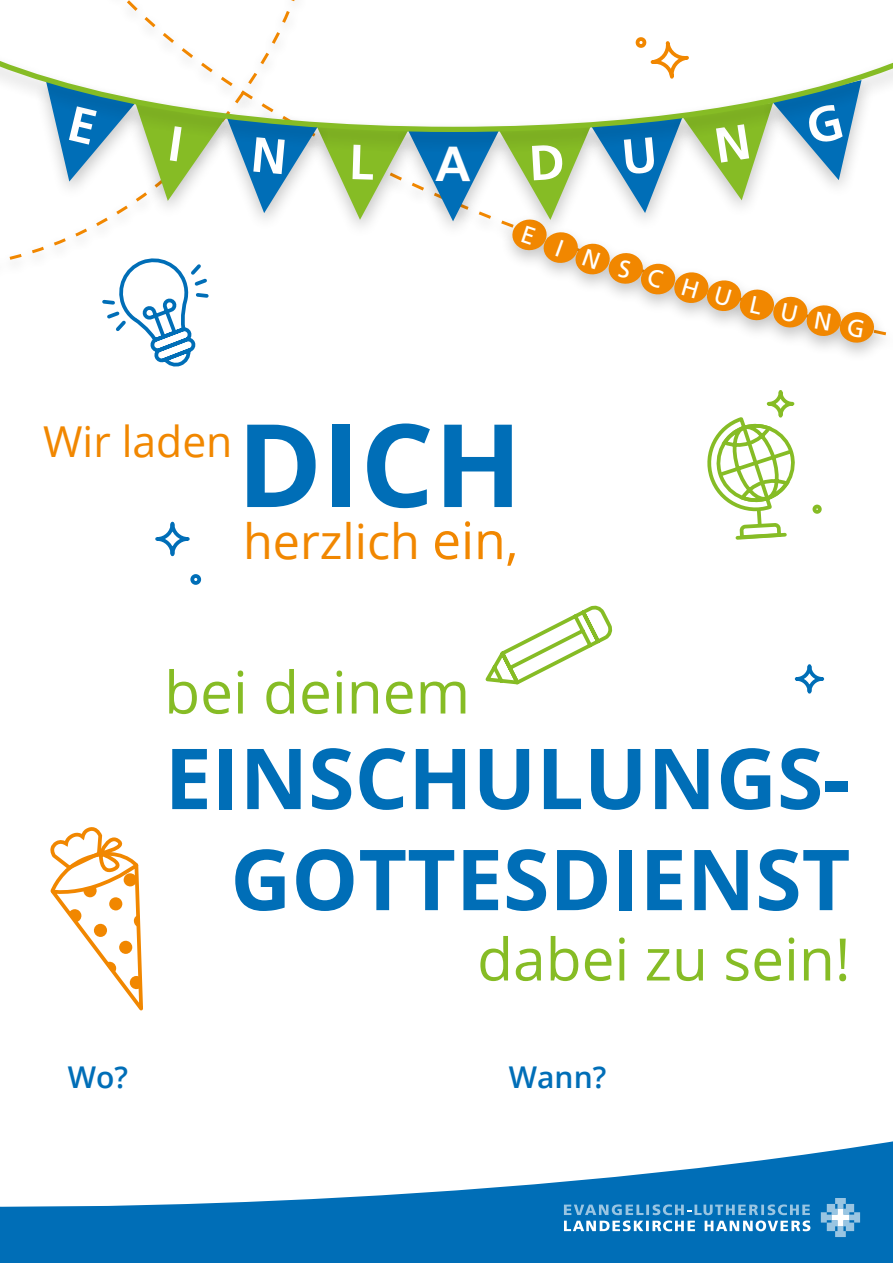
<style>
.page{position:relative;width:893px;height:1263px;background:#fff}
.page>*{position:absolute;margin:0;border:0;box-sizing:border-box;transform-origin:0 0}
.t1{font:700 115.35px "Open Sans";color:#006eb7}
.t2{font:700 84.15px/101.1px "Open Sans";color:#006eb7;text-align:right}
.t3{font:58.65px "Open Sans";color:#86bc25}
.t4{font:700 49.35px "Frutiger LT Com";color:#fff}
.t5{font:48.45px "Open Sans";color:#f18700}
.t6{font:42.6px "Open Sans";color:#f18700}
.t7{font:600 30px "Open Sans";color:#006eb7}
.s1{font-size:51.6px}
</style>
<div class="page">
<svg style="left:0;top:0;width:893px;height:111px"></svg>
<svg style="left:707px;top:417px;width:88px;height:123px"></svg>
<svg style="left:485px;top:605px;width:128px;height:80px"></svg>
<div style="left:155px;top:522px;width:35px;height:34px;border:4px solid #006eb7;border-radius:50%"></div>
<div style="left:190px;top:574px;width:11px;height:11px;border:4px solid #006eb7;border-radius:50%"></div>
<div style="left:795px;top:664px;width:29px;height:30px;border:4px solid #006eb7;border-radius:50%"></div>
<div style="left:812px;top:505px;width:10px;height:9px;border:4px solid #86bc25;border-radius:50%"></div>
<div style="left:767px;top:390px;width:27px;height:28px;border:4px solid #86bc25;border-radius:50%"></div>
<svg style="left:50px;top:827px;width:93px;height:184px"></svg>
<div style="left:651px;top:41px;width:38px;height:38px;border:4px solid #f18700;border-radius:15px"></div>
<svg style="left:632px;top:33px;width:17px;height:19px"></svg>
<svg style="left:0;top:1141px;width:893px;height:122px;fill:#006eb7"></svg>
<svg style="left:821px;top:1198px;width:39px;height:39px"></svg>
<svg style="left:564px;top:1204px;width:246px;height:27px"></svg>
<svg style="left:46px;top:80px;width:830px;height:287px"></svg>
<p class="t4" style="left:435px;top:135px;width:37px">A</p>
<p class="t6" style="left:43px;top:412px;width:191px">Wir laden</p>
<h1 class="t1" style="left:237px;top:384px;width:287px">DICH</h1>
<p class="t5" style="left:243px;top:508px;width:277px">herzlich <span class="s1">ein,</span></p>
<p class="t3" style="left:164px;top:652px;width:307px">bei deinem</p>
<p class="t2" style="left:165px;top:726px;width:687px">EINSCHULUNGS-<br>GOTTESDIENST</p>
<p class="t3" style="left:477px;top:919px;width:375px">dabei zu sein!</p>
<p class="t7" style="left:68px;top:1057px;width:62px">Wo?</p>
<p class="t7" style="left:509px;top:1057px;width:99px">Wann?</p>
</div>
